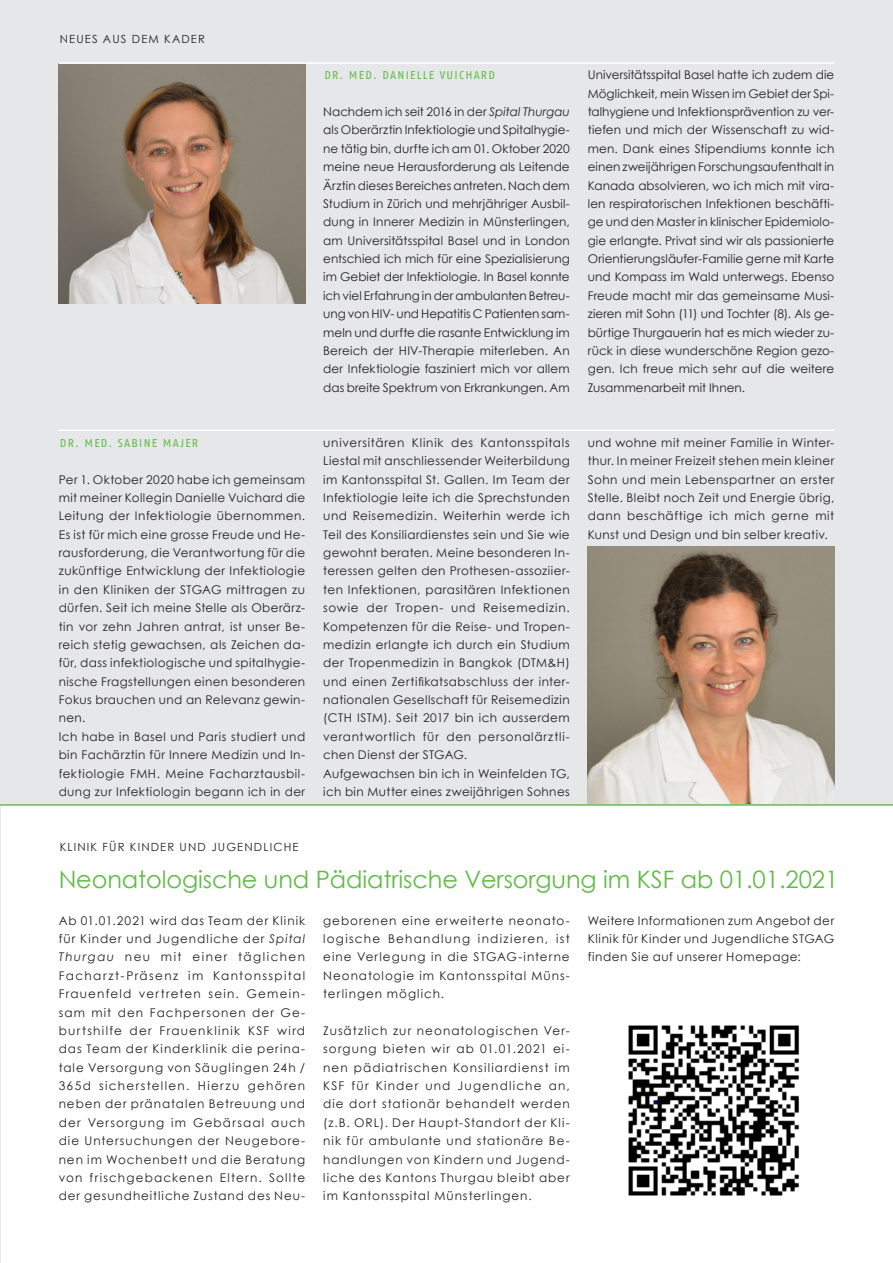
<style>
.page{position:relative;width:893px;height:1263px;background:#fff}
.page>*{position:absolute;margin:0;border:0;box-sizing:border-box;transform-origin:0 0}
.Titel_grün{font:24px "Century Gothic";letter-spacing:-.005em;color:#60bb46}
.Lauftext{font:12px/18.3px "Century Gothic";letter-spacing:.04em;color:#231f20;text-align:justify}
.Überschrift_1{font:11.25px "Century Gothic";letter-spacing:.1em;color:#231f20}
.Überschrift_1-2{font:11.25px "Fago OT";letter-spacing:.11em;color:#60bb46}
.s1{font-style:italic}
</style>
<div class="page">
<hr style="left:0;top:0;width:1px;height:1263px;background:#e6e7e9">
<div style="left:0;top:0;width:893px;height:804px;background:#e6e7e9"></div>
<img style="left:59px;top:64px;width:246px;height:239px">
<img style="left:588px;top:546px;width:246px;height:258px">
<hr style="left:59px;top:429px;width:775px;height:2px;background:#fff">
<img style="left:628px;top:1025px;width:172px;height:171px">
<hr style="left:59px;top:62px;width:775px;height:2px;background:#fff">
<hr style="left:0;top:804px;width:893px;height:2px;background:#60bb46">
<p class="Überschrift_1" style="left:60px;top:31px;width:147px">NEUES AUS DEM KADER</p>
<p class="Überschrift_1-2" style="left:60px;top:436px;width:140px">DR. MED. SABINE MAJER</p>
<p class="Lauftext" style="left:59px;top:470px;width:248px">Per 1. Oktober 2020 habe ich gemeinsam mit meiner Kollegin Danielle Vuichard die Leitung der Infektiologie übernommen.<br>Es ist für mich eine grosse Freude und He&shy;rausforderung, die Verantwortung für die zukünftige Entwicklung der Infektiologie in den Kliniken der STGAG mittragen zu dürfen. Seit ich meine Stelle als Oberärz&shy;tin vor zehn Jahren antrat, ist unser Be&shy;reich stetig gewachsen, als Zeichen da&shy;für, dass infektiologische und spitalhygie&shy;nische Fragstellungen einen besonderen Fokus brauchen und an Relevanz gewin&shy;nen.</p>
<p class="Lauftext" style="left:59px;top:727px;width:248px">Ich habe in Basel und Paris studiert und bin Fachärztin für Innere Medizin und In&shy;fektiologie FMH. Meine Facharztausbil&shy;dung zur Infektiologin begann ich in der</p>
<p class="Überschrift_1-2" style="left:324px;top:69px;width:172px">DR. MED. DANIELLE VUICHARD</p>
<p class="Lauftext" style="left:323px;top:102px;width:248px">Nachdem ich seit 2016 in der <span class="s1">Spital Thurgau </span>als Oberärztin Infektiologie und Spitalhygie&shy;ne tätig bin, durfte ich am 01. Oktober 2020 meine neue Herausforderung als Leitende Ärztin dieses Bereiches antreten. Nach dem Studium in Zürich und mehrjähriger Ausbil&shy;dung in Innerer Medizin in Münsterlingen, am Universitätsspital Basel und in London entschied ich mich für eine Spezialisierung im Gebiet der Infektiologie. In Basel konnte ich viel Erfahrung in der ambulanten Betreu&shy;ung von HIV- und Hepatitis C Patienten sam&shy;meln und durfte die rasante Entwicklung im Bereich der HIV-Therapie miterleben. An der Infektiologie fasziniert mich vor allem das breite Spektrum von Erkrankungen. Am</p>
<p class="Lauftext" style="left:323px;top:433px;width:248px">universitären Klinik des Kantonsspitals Liestal mit anschliessender Weiterbildung im Kantonsspital St. Gallen. Im Team der Infektiologie leite ich die Sprechstunden und Reisemedizin. Weiterhin werde ich Teil des Konsiliardienstes sein und Sie wie gewohnt beraten. Meine besonderen In&shy;teressen gelten den Prothesen-assoziier&shy;ten Infektionen, parasitären Infektionen sowie der Tropen- und Reisemedizin.<br>Kompetenzen für die Reise- und Tropen&shy;medizin erlangte ich durch ein Studium der Tropenmedizin in Bangkok (DTM&amp;H) und einen Zertifikatsabschluss der inter&shy;nationalen Gesellschaft für Reisemedizin (CTH ISTM). Seit 2017 bin ich ausserdem verantwortlich für den personalärztli&shy;chen Dienst der STGAG.</p>
<p class="Lauftext" style="left:323px;top:764px;width:248px">Aufgewachsen bin ich in Weinfelden TG, ich bin Mutter eines zweijährigen Sohnes</p>
<p class="Lauftext" style="left:588px;top:66px;width:248px">Universitätsspital Basel hatte ich zudem die Möglichkeit, mein Wissen im Gebiet der Spi&shy;talhygiene und Infektionsprävention zu ver&shy;tiefen und mich der Wissenschaft zu wid&shy;men. Dank eines Stipendiums konnte ich einen zweijährigen Forschungsaufenthalt in Kanada absolvieren, wo ich mich mit vira&shy;len respiratorischen Infektionen beschäfti&shy;ge und den Master in klinischer Epidemiolo&shy;gie erlangte. Privat sind wir als passionierte Orientierungsläufer-Familie gerne mit Karte und Kompass im Wald unterwegs. Ebenso Freude macht mir das gemeinsame Musi&shy;zieren mit Sohn (11) und Tochter (8). Als ge&shy;bürtige Thurgauerin hat es mich wieder zu&shy;rück in diese wunderschöne Region gezo&shy;gen. Ich freue mich sehr auf die weitere Zusammenarbeit mit Ihnen.</p>
<p class="Lauftext" style="left:588px;top:433px;width:248px">und wohne mit meiner Familie in Winter&shy;thur. In meiner Freizeit stehen mein kleiner Sohn und mein Lebenspartner an erster Stelle. Bleibt noch Zeit und Energie übrig, dann beschäftige ich mich gerne mit Kunst und Design und bin selber kreativ.</p>
<p class="Überschrift_1" style="left:60px;top:839px;width:240px">KLINIK FÜR KINDER UND JUGENDLICHE</p>
<p class="Titel_grün" style="left:59px;top:862px;width:781px">Neonatologische und Pädiatrische Versorgung im KSF ab 01.01.2021</p>
<p class="Lauftext" style="left:59px;top:911px;width:248px">Ab 01.01.2021 wird das Team der Klinik für Kinder und Jugendliche der <span class="s1">Spital Thurgau</span> neu mit einer täglichen Facharzt-Präsenz im Kantonsspital Frauenfeld vertreten sein. Gemein&shy;sam mit den Fachpersonen der Ge&shy;burtshilfe der Frauenklinik KSF wird das Team der Kinderklinik die perina&shy;tale Versorgung von Säuglingen 24h / 365d sicherstellen. Hierzu gehören neben der pränatalen Betreuung und der Versorgung im Gebärsaal auch die Untersuchungen der Neugebore&shy;nen im Wochenbett und die Beratung von frischgebackenen Eltern. Sollte der gesundheitliche Zustand des Neu-</p>
<p class="Lauftext" style="left:323px;top:911px;width:248px">geborenen eine erweiterte neonato&shy;logische Behandlung indizieren, ist eine Verlegung in die STGAG-interne Neonatologie im Kantonsspital Müns&shy;terlingen möglich.</p>
<p class="Lauftext" style="left:588px;top:911px;width:248px">Weitere Informationen zum Angebot der Klinik für Kinder und Jugendliche STGAG finden Sie auf unserer Homepage:</p>
<p class="Lauftext" style="left:323px;top:1021px;width:248px">Zusätzlich zur neonatologischen Ver&shy;sorgung bieten wir ab 01.01.2021 ei&shy;nen pädiatrischen Konsiliardienst im KSF für Kinder und Jugendliche an, die dort stationär behandelt werden (z.B. ORL). Der Haupt-Standort der Kli&shy;nik für ambulante und stationäre Be&shy;handlungen von Kindern und Jugend&shy;liche des Kantons Thurgau bleibt aber im Kantonsspital Münsterlingen.</p>
</div>
